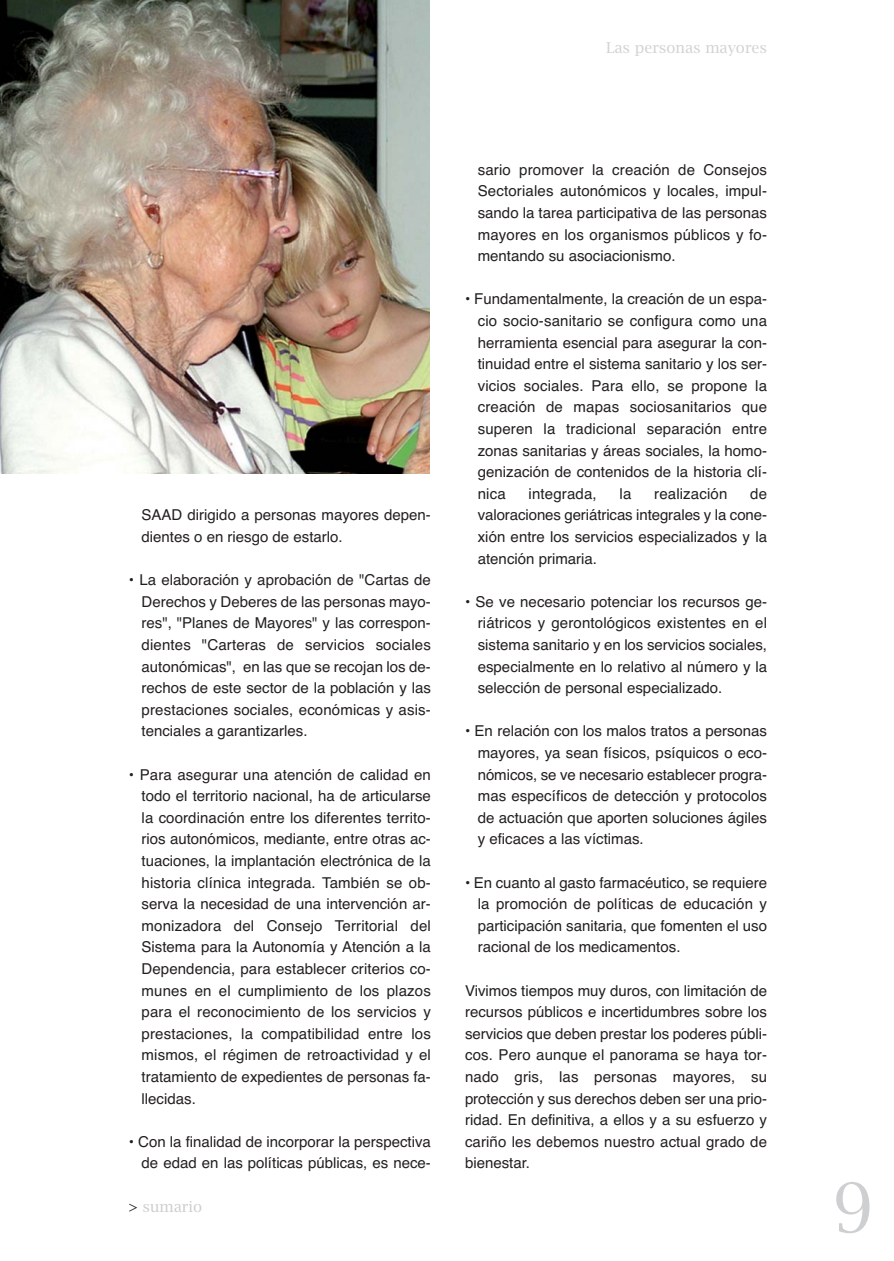
<style>
.page{position:relative;width:894px;height:1261px;background:#fff}
.page>*{position:absolute;margin:0;border:0;box-sizing:border-box;transform-origin:0 0}
.t1{font:67.65px "Lucida Bright";color:#cdcfd0}
.t2{font:15px/21.6px "Helvetica";color:#231f20;text-align:justify}
.t3{font:15px "Lucida Bright";color:#d1d3d4}
.t4{font:15px "Lucida Bright";color:#cdcfd0}
.s1{color:#231f20}
</style>
<div class="page">
<img style="left:0;top:0;width:429px;height:474px">
<p class="t3" style="left:606px;top:42px;width:162px">Las personas mayores</p>
<p class="t2" style="left:142px;top:506px;width:291px">SAAD dirigido a personas mayores depen&shy;dientes o en riesgo de estarlo.</p>
<p class="t2" style="left:142px;top:570px;width:291px;text-indent:-13px">• La elaboración y aprobación de "Cartas de Derechos y Deberes de las personas mayo&shy;res", "Planes de Mayores" y las correspon&shy;dientes "Carteras de servicios sociales autonómicas", en las que se recojan los de&shy;rechos de este sector de la población y las prestaciones sociales, económicas y asis&shy;tenciales a garantizarles.</p>
<p class="t2" style="left:142px;top:765px;width:291px;text-indent:-13px">• Para asegurar una atención de calidad en todo el territorio nacional, ha de articularse la coordinación entre los diferentes territo&shy;rios autonómicos, mediante, entre otras ac&shy;tuaciones, la implantación electrónica de la historia clínica integrada. También se ob&shy;serva la necesidad de una intervención ar&shy;monizadora del Consejo Territorial del Sistema para la Autonomía y Atención a la Dependencia, para establecer criterios co&shy;munes en el cumplimiento de los plazos para el reconocimiento de los servicios y prestaciones, la compatibilidad entre los mismos, el régimen de retroactividad y el tratamiento de expedientes de personas fa&shy;llecidas.</p>
<p class="t2" style="left:129px;top:1132px;width:303px;text-align:right">• Con la finalidad de incorporar la perspectiva de edad en las políticas públicas, es nece-</p>
<p class="t4" style="left:129px;top:1200px;width:75px"><span class="s1">&gt;</span> sumario</p>
<p class="t2" style="left:477px;top:160px;width:291px">sario promover la creación de Consejos Sectoriales autonómicos y locales, impul&shy;sando la tarea participativa de las personas mayores en los organismos públicos y fo&shy;mentando su asociacionismo.</p>
<p class="t2" style="left:477px;top:290px;width:291px;text-indent:-13px">• Fundamentalmente, la creación de un espa&shy;cio socio-sanitario se configura como una herramienta esencial para asegurar la con&shy;tinuidad entre el sistema sanitario y los ser&shy;vicios sociales. Para ello, se propone la creación de mapas sociosanitarios que superen la tradicional separación entre zonas sanitarias y áreas sociales, la homo&shy;genización de contenidos de la historia clí&shy;nica</p>
<p class="t2" style="left:528px;top:484px;width:70px">integrada,</p>
<p class="t2" style="left:619px;top:484px;width:13px">la</p>
<p class="t2" style="left:654px;top:484px;width:75px">realización</p>
<p class="t2" style="left:477px;top:484px;width:291px;text-indent:272px">de valoraciones geriátricas integrales y la cone&shy;xión entre los servicios especializados y la atención primaria.</p>
<p class="t2" style="left:477px;top:592px;width:291px;text-indent:-13px">• Se ve necesario potenciar los recursos ge&shy;riátricos y gerontológicos existentes en el sistema sanitario y en los servicios sociales, especialmente en lo relativo al número y la selección de personal especializado.</p>
<p class="t2" style="left:477px;top:722px;width:291px;text-indent:-13px">• En relación con los malos tratos a personas mayores, ya sean físicos, psíquicos o eco&shy;nómicos, se ve necesario establecer progra&shy;mas específicos de detección y protocolos de actuación que aporten soluciones ágiles y eficaces a las víctimas.</p>
<p class="t2" style="left:477px;top:873px;width:291px;text-indent:-13px">• En cuanto al gasto farmacéutico, se requiere la promoción de políticas de educación y participación sanitaria, que fomenten el uso racional de los medicamentos.</p>
<p class="t2" style="left:465px;top:981px;width:303px">Vivimos tiempos muy duros, con limitación de recursos públicos e incertidumbres sobre los servicios que deben prestar los poderes públi&shy;cos. Pero aunque el panorama se haya tor&shy;nado gris, las personas mayores, su protección y sus derechos deben ser una prio&shy;ridad. En definitiva, a ellos y a su esfuerzo y cariño les debemos nuestro actual grado de bienestar.</p>
<h1 class="t1" style="left:832px;top:1180px;width:43px">9</h1>
</div>
